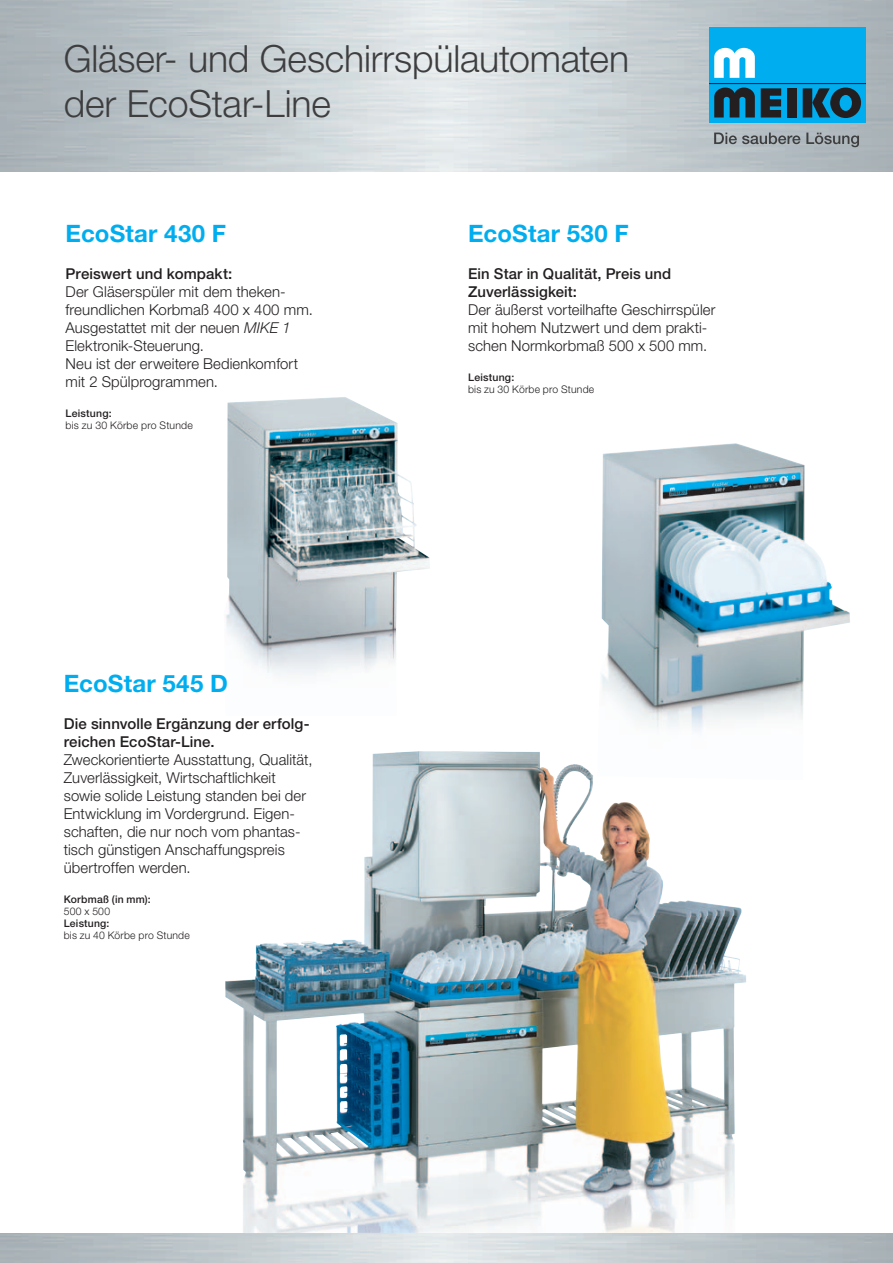
<style>
.page{position:relative;width:893px;height:1263px;background:#fff}
.page>*{position:absolute;margin:0;border:0;box-sizing:border-box;transform-origin:0 0}
.t1{font:300 37.5px/45px "Helvetica Neue LT Pro";letter-spacing:-.005em;color:#3e3e3f}
.t2{font:700 24px "Helvetica Neue LT Pro";letter-spacing:.01em;color:#00aeef}
.t3{font:300 15px/18px "Helvetica Neue LT Pro";letter-spacing:.005em;color:#231f20}
.t4{font:500 15px/18px "Helvetica Neue LT Pro";letter-spacing:.01em;color:#231f20}
.t5{font:300 10.5px "Helvetica Neue LT Pro";letter-spacing:.02em;color:#231f20}
.t6{font:500 10.5px "Helvetica Neue LT Pro";letter-spacing:.02em;color:#231f20}
.s1{font-style:italic}
</style>
<div class="page">
<div style="left:709px;top:27px;width:157px;height:96px;background:#00aeef"></div>
<svg style="left:761px;top:88px;width:20px;height:29px"></svg>
<div style="left:787px;top:88px;width:10px;height:29px;background:#231f20"></div>
<svg style="left:803px;top:88px;width:58px;height:30px"></svg>
<hr style="left:709px;top:83px;width:157px;height:1px;background:#231f20">
<svg style="left:714px;top:48px;width:41px;height:30px"></svg>
<svg style="left:714px;top:88px;width:41px;height:29px"></svg>
<svg style="left:714px;top:133px;width:145px;height:14px;background:#8f969a"></svg>
<img style="left:0;top:1233px;width:1px;height:30px">
<img style="left:601px;top:443px;width:249px;height:289px">
<img style="left:226px;top:397px;width:204px;height:279px">
<img style="left:225px;top:754px;width:521px;height:479px">
<h1 class="t1" style="left:64px;top:35px;width:567px">Gläser- und Geschirrspülautomaten der EcoStar-Line</h1>
<h2 class="t2" style="left:66px;top:218px;width:162px">EcoStar 430 F</h2>
<p class="t4" style="left:66px;top:264px;width:168px">Preiswert und kompakt:</p>
<p class="t3" style="left:66px;top:282px;width:249px">Der Gläserspüler mit dem theken&shy;freundlichen Korbmaß 400 x 400 mm.<br>Ausgestattet mit der neuen <span class="s1">MIKE 1<br></span>Elektronik-Steuerung.<br>Neu ist der erweitere Bedienkomfort mit 2 Spülprogrammen.</p>
<p class="t6" style="left:66px;top:407px;width:48px">Leistung:</p>
<p class="t5" style="left:66px;top:419px;width:129px">bis zu 30 Körbe pro Stunde</p>
<h2 class="t2" style="left:64px;top:668px;width:166px">EcoStar 545 D</h2>
<p class="t4" style="left:64px;top:714px;width:247px">Die sinnvolle Ergänzung der erfolg&shy;reichen EcoStar-Line.</p>
<p class="t3" style="left:64px;top:750px;width:250px">Zweckorientierte Ausstattung, Qualität, Zuverlässigkeit, Wirtschaftlichkeit sowie solide Leistung standen bei der Entwicklung im Vordergrund. Eigen&shy;schaften, die nur noch vom phantas&shy;tisch günstigen Anschaffungspreis übertroffen werden.</p>
<p class="t6" style="left:64px;top:893px;width:89px">Korbmaß (in mm):</p>
<p class="t5" style="left:64px;top:905px;width:48px">500 x 500</p>
<p class="t6" style="left:64px;top:917px;width:47px">Leistung:</p>
<p class="t5" style="left:64px;top:929px;width:128px">bis zu 40 Körbe pro Stunde</p>
<h2 class="t2" style="left:468px;top:218px;width:162px">EcoStar 530 F</h2>
<p class="t4" style="left:468px;top:264px;width:205px">Ein Star in Qualität, Preis und<br>Zuverlässigkeit:</p>
<p class="t3" style="left:468px;top:300px;width:249px">Der äußerst vorteilhafte Geschirrspüler mit hohem Nutzwert und dem prakti&shy;schen Normkorbmaß 500 x 500 mm.</p>
<p class="t6" style="left:468px;top:371px;width:48px">Leistung:</p>
<p class="t5" style="left:468px;top:383px;width:128px">bis zu 30 Körbe pro Stunde</p>
</div>
